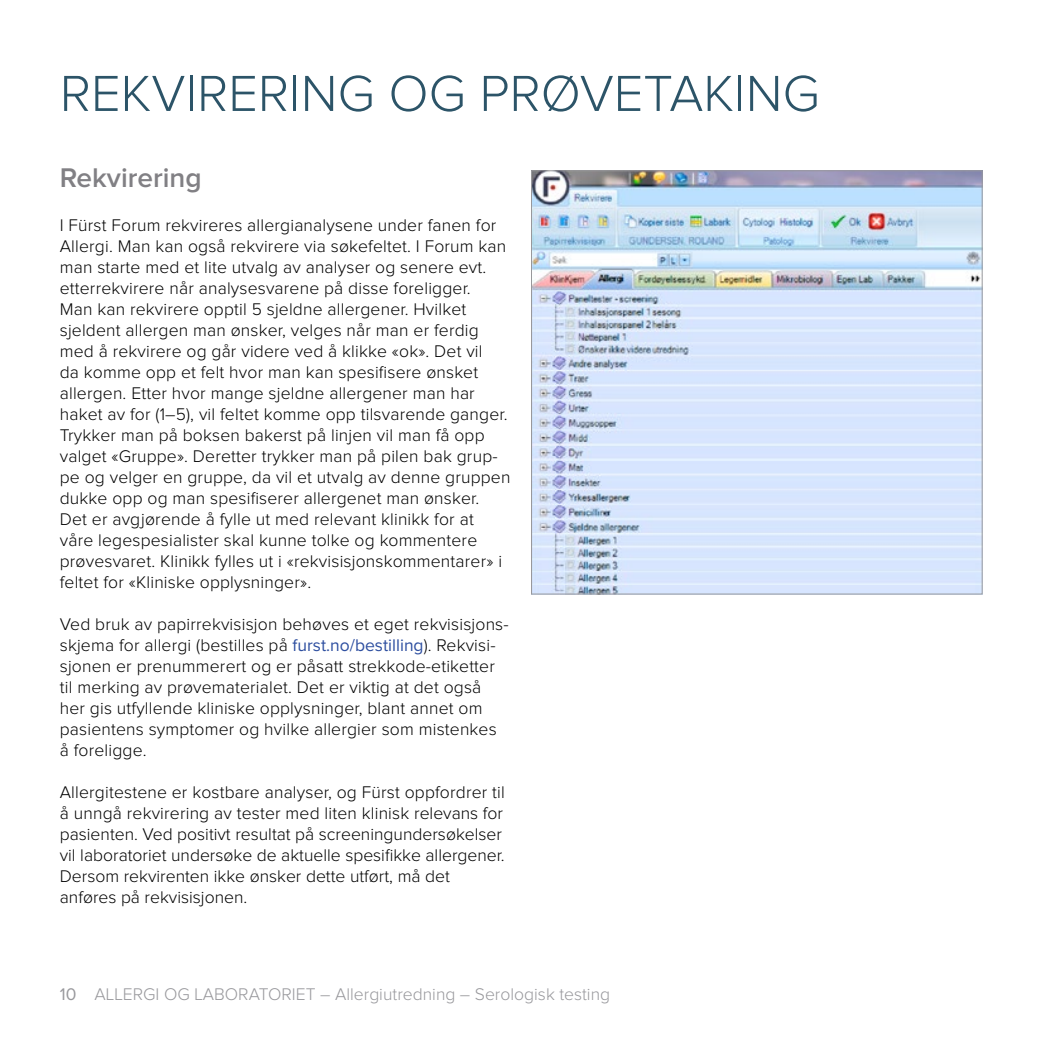
<style>
.page{position:relative;width:1042px;height:1042px;background:#fff}
.page>*{position:absolute;margin:0;border:0;box-sizing:border-box;transform-origin:0 0}
.t1{font:300 52.5px "Proxima Nova";color:#2c5468}
.t2{font:600 28px "Proxima Nova";color:#818084}
.t3{font:300 17.5px/21px "Proxima Nova";letter-spacing:.01em;color:#000}
.t4{font:300 17.5px "Proxima Nova";color:#98989c}
.s1{font-weight:400;color:#2e4fa0}
.s2{font-weight:400}
</style>
<div class="page">
<img style="left:533px;top:172px;width:447px;height:420px">
<h1 class="t1" style="left:60px;top:69px;width:761px">REKVIRERING OG PRØVETAKING</h1>
<h2 class="t2" style="left:60px;top:165px;width:143px">Rekvirering</h2>
<p class="t3" style="left:60px;top:215px;width:452px">I Fürst Forum rekvireres allergianalysene under fanen for Allergi. Man kan også rekvirere via søkefeltet. I Forum kan man starte med et lite utvalg av analyser og senere evt. etterrekvirere når analysesvarene på disse foreligger.<br>Man kan rekvirere opptil 5 sjeldne allergener. Hvilket sjeldent allergen man ønsker, velges når man er ferdig med å rekvirere og går videre ved å klikke «ok». Det vil<br>da komme opp et felt hvor man kan spesifisere ønsket allergen. Etter hvor mange sjeldne allergener man har haket av for (1–5), vil feltet komme opp tilsvarende ganger.<br>Trykker man på boksen bakerst på linjen vil man få opp valget «Gruppe». Deretter trykker man på pilen bak grup&shy;pe og velger en gruppe, da vil et utvalg av denne gruppen dukke opp og man spesifiserer allergenet man ønsker.<br>Det er avgjørende å fylle ut med relevant klinikk for at våre legespesialister skal kunne tolke og kommentere prøvesvaret. Klinikk fylles ut i «rekvisisjonskommentarer» i feltet for «Kliniske opplysninger».</p>
<p class="t3" style="left:60px;top:614px;width:450px">Ved bruk av papirrekvisisjon behøves et eget rekvisisjons&shy;skjema for allergi (bestilles på <span class="s1">furst.no/bestilling</span>). Rekvisi&shy;sjonen er prenummerert og er påsatt strekkode-etiketter til merking av prøvematerialet. Det er viktig at det også her gis utfyllende kliniske opplysninger, blant annet om pasientens symptomer og hvilke allergier som mistenkes å foreligge.</p>
<p class="t3" style="left:60px;top:782px;width:446px">Allergitestene er kostbare analyser, og Fürst oppfordrer til å unngå rekvirering av tester med liten klinisk relevans for pasienten. Ved positivt resultat på screeningundersøkelser vil laboratoriet undersøke de aktuelle spesifikke allergener.<br>Dersom rekvirenten ikke ønsker dette utført, må det anføres på rekvisisjonen.</p>
<p class="t4" style="left:60px;top:986px;width:552px"><span class="s2">10</span> ALLERGI OG LABORATORIET – Allergiutredning – Serologisk testing</p>
</div>
